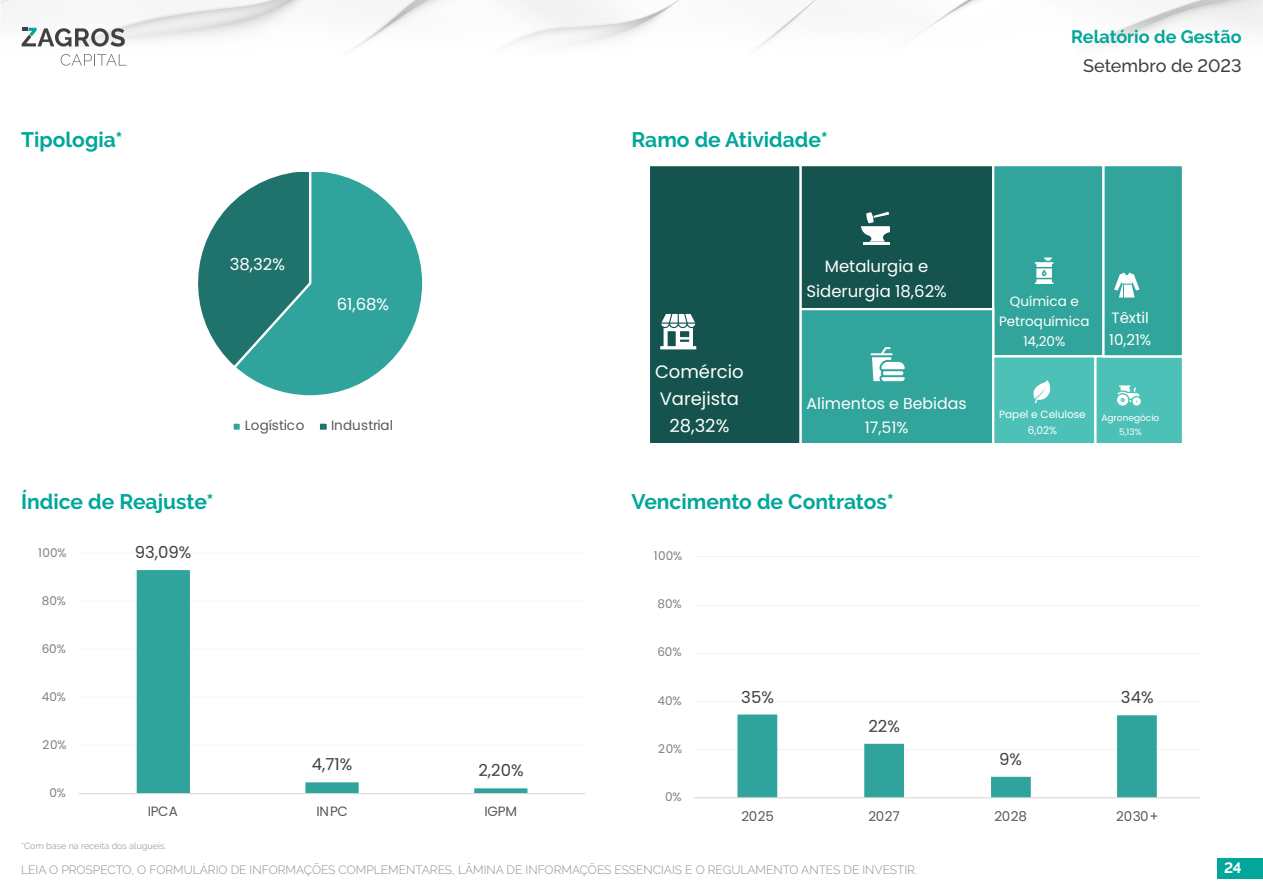
<style>
.page{position:relative;width:1263px;height:893px;background:#fff}
.page>*{position:absolute;margin:0;border:0;box-sizing:border-box;transform-origin:0 0}
.Sub_título{font:700 21px "Raleway";color:#00a79a}
.t1{font:18px/27px "Poppins";color:#fff;text-align:center}
.t2{font:700 18px "Raleway";color:#00a79a}
.t3{font:500 18px "Raleway";color:#414141}
.t4{font:16.5px/24.8px "Poppins";color:#fff;text-align:center}
.t5{font:16.5px "Poppins";color:#404040}
.t6{font:15.75px/24px "Poppins";color:#fff;text-align:center}
.t7{font:15px/22.5px "Poppins";color:#fff}
.t8{font:700 15px "Raleway";color:#fff}
.t9{font:13.5px "Poppins";letter-spacing:-.02em;color:#595959}
.t10{font:13.5px/20.2px "Poppins";color:#fff;text-align:center}
.t11{font:13.5px "Poppins";color:#595959}
.t12{font:300 12px "Raleway";color:#8d8d8d}
.t13{font:12px "Poppins";letter-spacing:-.005em;color:#7f7f7f}
.t14{font:10.5px/15.8px "Poppins";color:#fff;text-align:center}
.Rodapé_Tabela{font:9px "Raleway";color:#9d9fa2}
.t15{font:9px/13.5px "Poppins";color:#fff;text-align:center}
</style>
<div class="page">
<div style="left:1217px;top:858px;width:46px;height:20px;background:#00a79a"></div>
<img style="left:1px;top:0;width:1262px;height:66px">
<svg style="left:61px;top:54px;width:65px;height:12px"></svg>
<svg style="left:22px;top:28px;width:103px;height:19px"></svg>
<div style="left:800px;top:165px;width:193px;height:144px;background:#14534e"></div>
<div style="left:799px;top:164px;width:195px;height:146px;border:2px solid #fff"></div>
<div style="left:993px;top:165px;width:110px;height:191px;background:#31a59b"></div>
<div style="left:992px;top:164px;width:112px;height:193px;border:2px solid #fff"></div>
<div style="left:1095px;top:356px;width:88px;height:88px;background:#4dc1b8"></div>
<div style="left:1094px;top:355px;width:90px;height:89px;border:2px solid #fff"></div>
<div style="left:800px;top:309px;width:193px;height:135px;background:#31a59b"></div>
<div style="left:799px;top:308px;width:195px;height:136px;border:2px solid #fff"></div>
<div style="left:1103px;top:165px;width:80px;height:191px;background:#31a59b"></div>
<div style="left:1102px;top:164px;width:82px;height:193px;border:2px solid #fff"></div>
<div style="left:649px;top:165px;width:151px;height:279px;background:#14534e"></div>
<div style="left:648px;top:164px;width:153px;height:280px;border:2px solid #fff"></div>
<div style="left:993px;top:356px;width:102px;height:88px;background:#4dc1b8"></div>
<div style="left:992px;top:355px;width:104px;height:89px;border:2px solid #fff"></div>
<hr style="left:79px;top:745px;width:507px;height:1px;background:#f6f6f6">
<hr style="left:79px;top:697px;width:507px;height:1px;background:#f6f6f6">
<hr style="left:79px;top:649px;width:507px;height:1px;background:#f6f6f6">
<hr style="left:79px;top:601px;width:507px;height:1px;background:#f6f6f6">
<hr style="left:79px;top:553px;width:507px;height:1px;background:#f6f6f6">
<svg style="left:137px;top:570px;width:390px;height:223px"></svg>
<hr style="left:79px;top:793px;width:506px;height:1px;background:#d9d9d9">
<hr style="left:694px;top:749px;width:505px;height:1px;background:#f3f3f3">
<hr style="left:694px;top:701px;width:505px;height:1px;background:#f3f3f3">
<hr style="left:694px;top:653px;width:505px;height:1px;background:#f3f3f3">
<hr style="left:694px;top:605px;width:505px;height:1px;background:#f3f3f3">
<hr style="left:694px;top:556px;width:505px;height:1px;background:#f4f4f4">
<svg style="left:737px;top:714px;width:420px;height:83px"></svg>
<hr style="left:694px;top:797px;width:505px;height:1px;background:#d9d9d9">
<svg style="left:198px;top:172px;width:225px;height:224px"></svg>
<div style="left:233px;top:423px;width:8px;height:8px;background:#30a49c"></div>
<div style="left:231px;top:421px;width:11px;height:11px;border:2px solid #fff"></div>
<div style="left:319px;top:423px;width:9px;height:8px;background:#20736c"></div>
<div style="left:318px;top:421px;width:11px;height:11px;border:2px solid #fff"></div>
<svg style="left:1033px;top:380px;width:18px;height:23px"></svg>
<svg style="left:660px;top:314px;width:36px;height:35px"></svg>
<svg style="left:871px;top:347px;width:34px;height:34px"></svg>
<svg style="left:1035px;top:257px;width:18px;height:27px"></svg>
<svg style="left:1114px;top:273px;width:25px;height:25px"></svg>
<hr style="left:863px;top:242px;width:26px;height:3px;background:#fff">
<svg style="left:861px;top:212px;width:29px;height:30px"></svg>
<svg style="left:1117px;top:385px;width:24px;height:21px"></svg>
<h2 class="t2" style="left:1071px;top:27px;width:172px">Relatório de Gestão</h2>
<h2 class="t3" style="left:1083px;top:55px;width:160px">Setembro de 2023</h2>
<p class="Sub_título" style="left:21px;top:128px;width:103px">Tipologia*</p>
<p class="Sub_título" style="left:631px;top:128px;width:198px">Ramo de Atividade*</p>
<p class="t4" style="left:230px;top:252px;width:57px">38,32%</p>
<p class="t4" style="left:337px;top:292px;width:54px">61,68%</p>
<p class="t4" style="left:806px;top:254px;width:142px">Metalurgia e<br>Siderurgia 18,62%</p>
<p class="t10" style="left:999px;top:291px;width:92px">Química e<br>Petroquímica<br>14,20%</p>
<p class="t7" style="left:1109px;top:307px;width:43px">Têxtil<br>10,21%</p>
<p class="t11" style="left:245px;top:418px;width:61px">Logístico</p>
<p class="t9" style="left:331px;top:418px;width:63px">Industrial</p>
<p class="t1" style="left:655px;top:358px;width:90px">Comércio<br>Varejista<br>28,32%</p>
<p class="t6" style="left:806px;top:391px;width:162px">Alimentos e Bebidas<br>17,51%</p>
<p class="t14" style="left:999px;top:407px;width:88px">Papel e Celulose<br>6,02%</p>
<p class="t15" style="left:1101px;top:411px;width:59px">Agronegócio<br>5,13%</p>
<p class="Sub_título" style="left:21px;top:489px;width:194px">Índice de Reajuste*</p>
<p class="Sub_título" style="left:631px;top:489px;width:264px">Vencimento de Contratos*</p>
<p class="t13" style="left:38px;top:545px;width:30px">100%</p>
<p class="t5" style="left:135px;top:543px;width:58px">93,09%</p>
<p class="t13" style="left:654px;top:549px;width:30px">100%</p>
<p class="t13" style="left:42px;top:593px;width:26px">80%</p>
<p class="t13" style="left:657px;top:597px;width:26px">80%</p>
<p class="t13" style="left:42px;top:641px;width:26px">60%</p>
<p class="t13" style="left:657px;top:645px;width:26px">60%</p>
<p class="t13" style="left:42px;top:689px;width:26px">40%</p>
<p class="t13" style="left:657px;top:694px;width:26px">40%</p>
<p class="t5" style="left:741px;top:687px;width:34px">35%</p>
<p class="t5" style="left:1121px;top:688px;width:34px">34%</p>
<p class="t5" style="left:868px;top:716px;width:33px">22%</p>
<p class="t13" style="left:43px;top:737px;width:26px">20%</p>
<p class="t5" style="left:312px;top:755px;width:42px">4,71%</p>
<p class="t5" style="left:478px;top:761px;width:47px">2,20%</p>
<p class="t13" style="left:658px;top:742px;width:26px">20%</p>
<p class="t5" style="left:999px;top:749px;width:24px">9%</p>
<p class="t13" style="left:49px;top:785px;width:18px">0%</p>
<p class="t13" style="left:665px;top:790px;width:18px">0%</p>
<p class="t9" style="left:148px;top:803px;width:32px">IPCA</p>
<p class="t9" style="left:316px;top:803px;width:33px">INPC</p>
<p class="t9" style="left:484px;top:803px;width:34px">IGPM</p>
<p class="t9" style="left:741px;top:808px;width:34px">2025</p>
<p class="t9" style="left:868px;top:808px;width:33px">2027</p>
<p class="t9" style="left:994px;top:808px;width:34px">2028</p>
<p class="t9" style="left:1116px;top:808px;width:44px">2030+</p>
<p class="Rodapé_Tabela" style="left:21px;top:841px;width:146px">*Com base na receita dos alugueis.</p>
<p class="t12" style="left:21px;top:863px;width:897px">LEIA O PROSPECTO, O FORMULÁRIO DE INFORMAÇÕES COMPLEMENTARES, LÂMINA DE INFORMAÇÕES ESSENCIAIS E O REGULAMENTO ANTES DE INVESTIR.</p>
<p class="t8" style="left:1224px;top:859px;width:19px">24</p>
</div>
